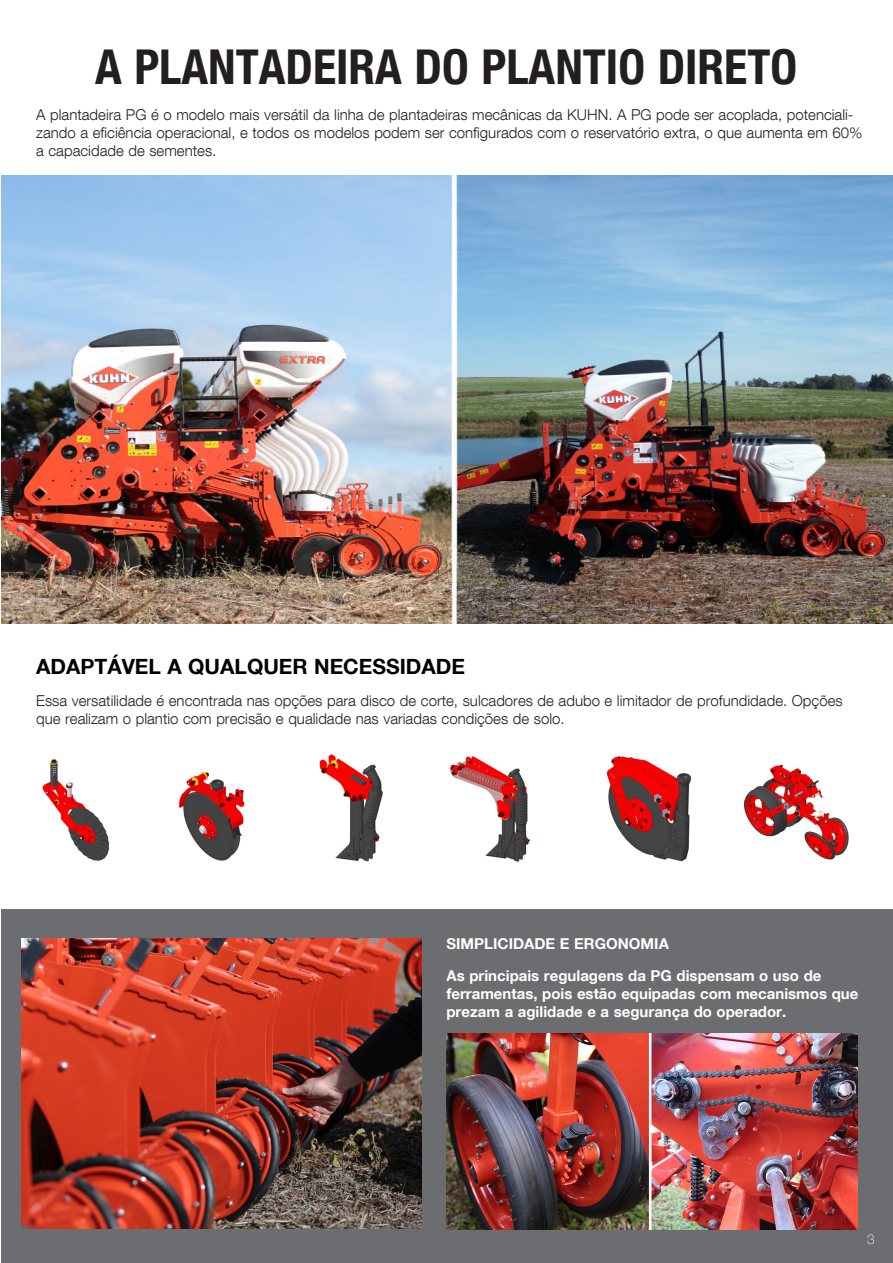
<style>
.page{position:relative;width:893px;height:1263px;background:#fff}
.page>*{position:absolute;margin:0;border:0;box-sizing:border-box;transform-origin:0 0}
.t1{font:700 condensed 48px "Helvetica Neue LT Com";color:#231f20}
.t2{font:700 21px "Helvetica Neue LT Com";color:#000}
.t3{font:300 15px/18px "Helvetica Neue LT Com";color:#231f20}
.t4{font:700 15px/18px "Helvetica Neue LT Com";color:#fff}
.t5{font:100 13.5px "Helvetica Neue LT Com";color:#fff}
</style>
<div class="page">
<img style="left:2px;top:175px;width:891px;height:448px">
<div style="left:1px;top:909px;width:892px;height:354px;background:#6c6d70"></div>
<img style="left:21px;top:939px;width:401px;height:290px">
<img style="left:42px;top:758px;width:68px;height:103px">
<img style="left:178px;top:771px;width:67px;height:90px">
<img style="left:319px;top:754px;width:64px;height:108px">
<img style="left:449px;top:756px;width:81px;height:106px">
<img style="left:606px;top:756px;width:86px;height:106px">
<img style="left:744px;top:764px;width:105px;height:96px">
<img style="left:446px;top:1033px;width:411px;height:196px">
<p class="t1" style="left:95px;top:38px;width:704px">A PLANTADEIRA DO PLANTIO DIRETO</p>
<p class="t3" style="left:36px;top:105px;width:828px">A plantadeira PG é o modelo mais versátil da linha de plantadeiras mecânicas da KUHN. A PG pode ser acoplada, potenciali&shy;zando a eficiência operacional, e todos os modelos podem ser configurados com o reservatório extra, o que aumenta em 60% a capacidade de sementes.</p>
<p class="t2" style="left:36px;top:653px;width:430px">ADAPTÁVEL A QUALQUER NECESSIDADE</p>
<p class="t3" style="left:36px;top:691px;width:808px">Essa versatilidade é encontrada nas opções para disco de corte, sulcadores de adubo e limitador de profundidade. Opções que realizam o plantio com precisão e qualidade nas variadas condições de solo.</p>
<p class="t4" style="left:446px;top:935px;width:224px">SIMPLICIDADE E ERGONOMIA</p>
<p class="t4" style="left:446px;top:966px;width:413px">As principais regulagens da PG dispensam o uso de ferramentas, pois estão equipadas com mecanismos que prezam a agilidade e a segurança do operador.</p>
<p class="t5" style="left:867px;top:1231px;width:9px">3</p>
</div>
